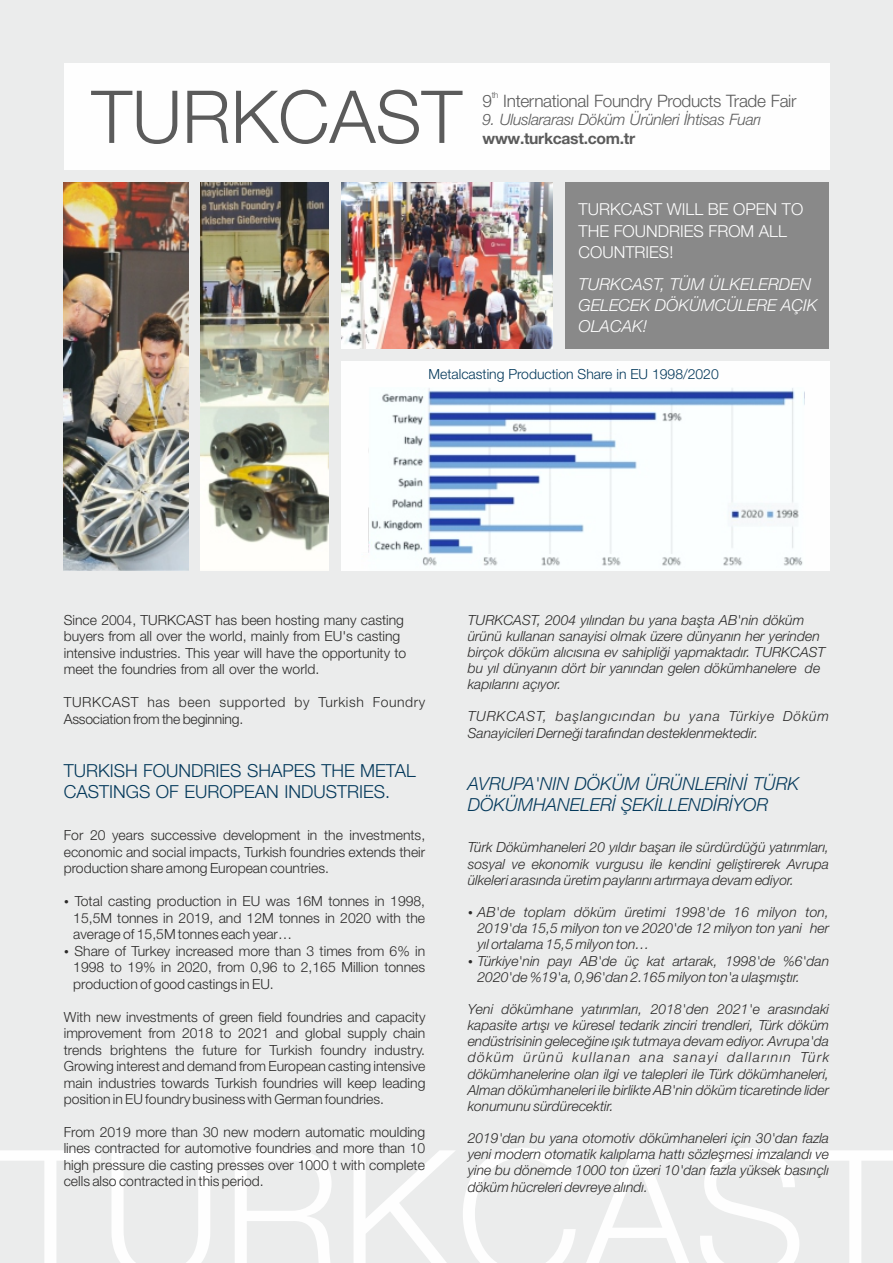
<style>
.page{position:relative;width:893px;height:1263px;background:#ebecec}
.page>*{position:absolute;margin:0;border:0;box-sizing:border-box;transform-origin:0 0}
.t1{font:300 73.05px "Helvetica Neue LT Pro";color:#5b5b5b}
.t2{font:300 18px/21.3px "Helvetica Neue LT Pro";color:#04395b}
.t3{font:italic 300 18px/20.7px "Helvetica Neue LT Pro";color:#04395b}
.t4{font:300 17.1px "Helvetica Neue LT Pro";letter-spacing:-.02em;color:#5b5b5b}
.t5{font:italic 300 16.5px/21.3px "Helvetica Neue LT Pro";color:#fefefe}
.t6{font:300 16.5px/21.6px "Helvetica Neue LT Pro";color:#fefefe}
.t7{font:italic 300 15.75px "Helvetica Neue LT Pro";letter-spacing:-.02em;color:#5b5b5b}
.t8{font:700 15.75px "Helvetica Neue LT Pro";letter-spacing:-.02em;color:#5b5b5b}
.t9{font:italic 300 13.95px/16px "Helvetica Neue LT Pro";color:#2b2a29;text-align:justify}
.t10{font:300 13.95px/16.5px "Helvetica Neue LT Pro";color:#2b2a29;text-align:justify}
.t11{font:300 13.95px/16.5px "Helvetica Neue LT Pro";letter-spacing:.04em;color:#2b2a29}
.t12{font:300 13.95px "Helvetica Neue LT Pro";color:#04395b}
.t13{font:300 8.55px "Helvetica Neue LT Pro";color:#5b5b5b}
</style>
<div class="page">
<img style="left:341px;top:183px;width:212px;height:166px">
<svg style="left:0;top:1148px;width:893px;height:115px"></svg>
<div style="left:566px;top:183px;width:263px;height:166px;background:#898989"></div>
<img style="left:64px;top:183px;width:124px;height:388px">
<img style="left:201px;top:183px;width:127px;height:388px">
<div style="left:64px;top:64px;width:765px;height:106px;background:#fefefe"></div>
<div style="left:341px;top:361px;width:488px;height:210px;background:#fefefe"></div>
<img style="left:368px;top:388px;width:437px;height:178px">
<h1 class="t1" style="left:91px;top:91px;width:372px">TURKCAST</h1>
<p class="t13" style="left:492px;top:92px;width:8px">th</p>
<p class="t4" style="left:482px;top:94px;width:315px">9 International Foundry Products Trade Fair</p>
<p class="t7" style="left:482px;top:114px;width:280px">9. Uluslararası Döküm Ürünleri İhtisas Fuarı</p>
<p class="t8" style="left:482px;top:133px;width:154px">www.turkcast.com.tr</p>
<p class="t6" style="left:579px;top:201px;width:226px">TURKCAST WILL BE OPEN TO<br>THE FOUNDRIES FROM ALL<br>COUNTRIES!</p>
<p class="t5" style="left:579px;top:275px;width:240px">TURKCAST, TÜM ÜLKELERDEN<br>GELECEK DÖKÜMCÜLERE AÇIK<br>OLACAK!</p>
<p class="t12" style="left:429px;top:369px;width:292px">Metalcasting Production Share in EU 1998/2020</p>
<p class="t10" style="left:64px;top:613px;width:344px;text-align:left">Since 2004, TURKCAST has been hosting many casting buyers from all over the world, mainly from EU's casting intensive industries. This year will have the opportunity to meet the foundries from all over the world.</p>
<p class="t9" style="left:468px;top:613px;width:359px;text-align:left">TURKCAST, 2004 yılından bu yana başta AB'nin döküm ürünü kullanan sanayisi olmak üzere dünyanın her yerinden birçok döküm alıcısına ev sahipliği yapmaktadır. TURKCAST bu yıl dünyanın dört bir yanından gelen dökümhanelere de kapılarını açıyor.</p>
<p class="t11" style="left:64px;top:696px;width:363px">TURKCAST has been supported by Turkish Foundry<br>Association from the beginning.</p>
<p class="t2" style="left:64px;top:762px;width:353px">TURKISH FOUNDRIES SHAPES THE METAL<br>CASTINGS OF EUROPEAN INDUSTRIES.</p>
<p class="t10" style="left:64px;top:829px;width:363px">For 20 years successive development in the investments, economic and social impacts, Turkish foundries extends their production share among European countries.</p>
<p class="t10" style="left:73px;top:895px;width:353px">Total casting production in EU was 16M tonnes in 1998, 15,5M tonnes in 2019, and 12M tonnes in 2020 with the average of 15,5M tonnes each year…</p>
<p class="t10" style="left:73px;top:944px;width:353px">Share of Turkey increased more than 3 times from 6% in 1998 to 19% in 2020, from 0,96 to 2,165 Million tonnes production of good castings in EU.</p>
<p class="t10" style="left:64px;top:1010px;width:363px">With new investments of green field foundries and capacity improvement from 2018 to 2021 and global supply chain trends brightens the future for Turkish foundry industry.<br>Growing interest and demand from European casting intensive main industries towards Turkish foundries will keep leading position in EU foundry business with German foundries.</p>
<p class="t10" style="left:64px;top:1126px;width:363px">From 2019 more than 30 new modern automatic moulding lines contracted for automotive foundries and more than 10 high pressure die casting presses over 1000 t with complete cells also contracted in this period.</p>
<p class="t9" style="left:468px;top:710px;width:363px">TURKCAST, başlangıcından bu yana Türkiye Döküm<br>Sanayicileri Derneği tarafından desteklenmektedir.</p>
<p class="t3" style="left:468px;top:776px;width:333px">AVRUPA'NIN DÖKÜM ÜRÜNLERİNİ TÜRK<br>DÖKÜMHANELERİ ŞEKİLLENDİRİYOR</p>
<p class="t9" style="left:468px;top:841px;width:363px">Türk Dökümhaneleri 20 yıldır başarı ile sürdürdüğü yatırımları, sosyal ve ekonomik vurgusu ile kendini geliştirerek Avrupa ülkeleri arasında üretim paylarını artırmaya devam ediyor.</p>
<p class="t9" style="left:477px;top:906px;width:353px">AB'de toplam döküm üretimi 1998'de 16 milyon ton, 2019'da 15,5 milyon ton ve 2020'de 12 milyon ton yani her yıl ortalama 15,5 milyon ton…</p>
<p class="t9" style="left:477px;top:954px;width:353px">Türkiye'nin payı AB'de üç kat artarak, 1998'de %6'dan<br>2020'de %19'a, 0,96'dan 2.165 milyon ton'a ulaşmıştır.</p>
<p class="t9" style="left:468px;top:1003px;width:363px">Yeni dökümhane yatırımları, 2018'den 2021'e arasındaki kapasite artışı ve küresel tedarik zinciri trendleri, Türk döküm endüstrisinin geleceğine ışık tutmaya devam ediyor. Avrupa'da döküm ürünü kullanan ana sanayi dallarının Türk dökümhanelerine olan ilgi ve talepleri ile Türk dökümhaneleri, Alman dökümhaneleri ile birlikte AB'nin döküm ticaretinde lider konumunu sürdürecektir.</p>
<p class="t9" style="left:468px;top:1132px;width:363px">2019'dan bu yana otomotiv dökümhaneleri için 30'dan fazla yeni modern otomatik kalıplama hattı sözleşmesi imzalandı ve yine bu dönemde 1000 ton üzeri 10'dan fazla yüksek basınçlı döküm hücreleri devreye alındı.</p>
</div>
